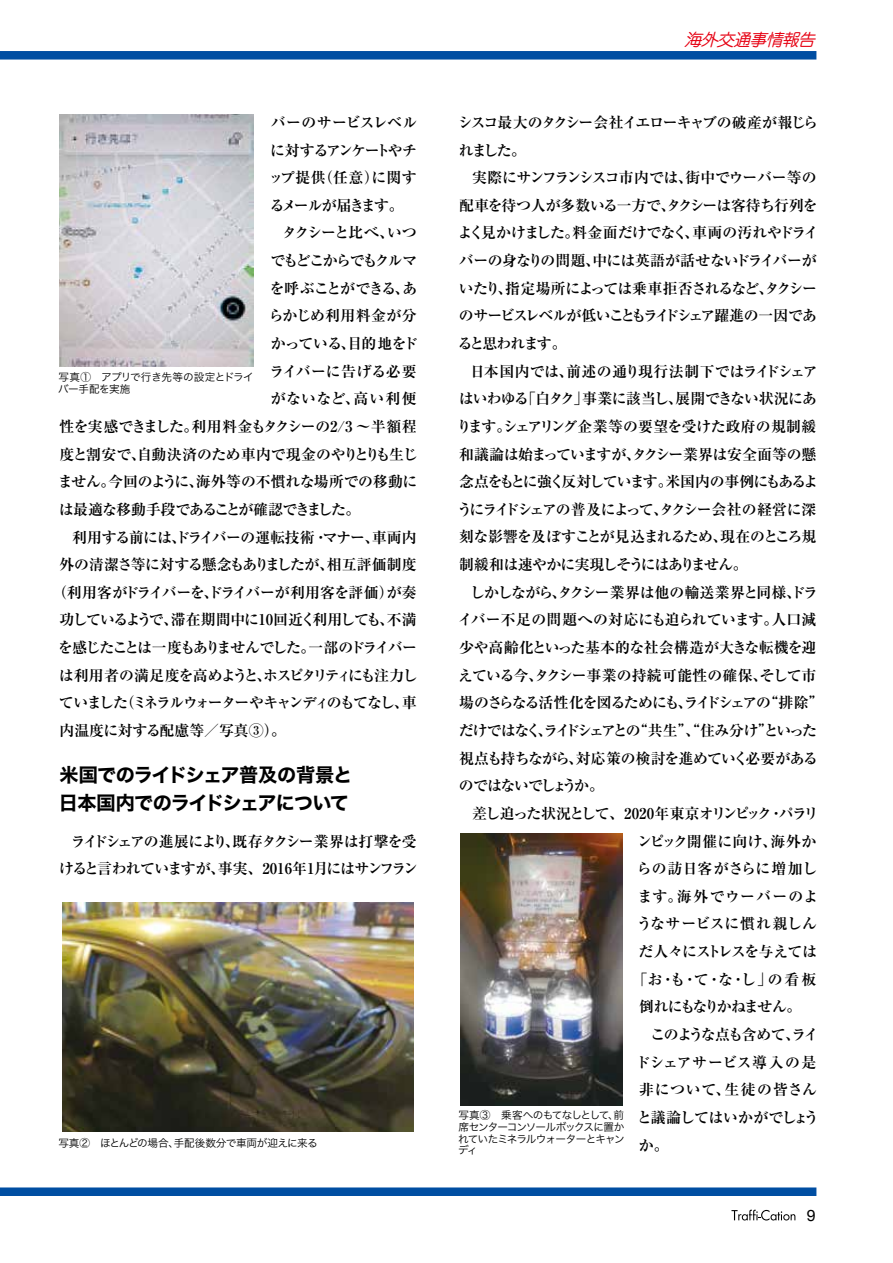
<style>
.page{position:relative;width:893px;height:1263px;background:#fff}
.page>*{position:absolute;margin:0;border:0;box-sizing:border-box;transform-origin:0 0}
.t1{font:19.2px/27.6px "Hira Kaku Std W7";letter-spacing:-.045em;color:#000}
.t2{font:italic 16.95px "Jun 201 Pro";color:#e60012}
.t3{font:15.9px "Helvetica Neue";color:#000}
.t4{font:700 14.85px/27.6px "Ryumin Pro";letter-spacing:-.045em;color:#000}
.t5{font:700 14.85px/27.6px "Ryumin Pro";letter-spacing:-.07em;color:#000;text-align:right}
.t6{font:700 14.85px "Ryumin Pro";letter-spacing:-.105em;color:#000}
.t7{font:700 14.85px "Ryumin Pro";letter-spacing:-.02em;color:#000}
.t8{font:700 14.85px "Ryumin Pro";letter-spacing:.025em;color:#000}
.t9{font:700 14.85px/27.6px "Ryumin Pro";letter-spacing:-.085em;color:#000}
.t10{font:700 14.85px "Ryumin Pro";letter-spacing:-.065em;color:#000}
.t11{font:700 14.85px "Ryumin Pro";letter-spacing:-.095em;color:#000}
.t12{font:700 14.85px "Ryumin Pro";letter-spacing:-.015em;color:#000}
.t13{font:700 14.85px "Ryumin Pro";letter-spacing:-.115em;color:#000}
.t14{font:700 14.85px "Ryumin Pro";color:#000}
.t15{font:700 14.85px "Ryumin Pro";letter-spacing:.01em;color:#000}
.t16{font:700 14.85px "Ryumin Pro";letter-spacing:-.01em;color:#000}
.t17{font:700 14.85px "Ryumin Pro";letter-spacing:.08em;color:#000}
.t18{font:700 14.85px "Ryumin Pro";letter-spacing:.015em;color:#000}
.t19{font:700 14.85px "Ryumin Pro";letter-spacing:.05em;color:#000}
.t20{font:700 14.85px "Ryumin Pro";letter-spacing:-.11em;color:#000}
.t21{font:700 14.85px "Ryumin Pro";letter-spacing:-.12em;color:#000}
.t22{font:700 14.85px "Ryumin Pro";letter-spacing:-.005em;color:#000}
.t23{font:700 14.85px "Ryumin Pro";letter-spacing:.035em;color:#000}
.t24{font:10.65px/11.7px "Hira Kaku Pro N W3";letter-spacing:-.065em;color:#000;text-align:justify}
.t25{font:10.65px "Hira Kaku Pro N W3";letter-spacing:-.04em;color:#000}
.t26{font:10.65px/11.7px "Hira Kaku Pro N W3";letter-spacing:-.025em;color:#000}
</style>
<div class="page">
<div style="left:0;top:51px;width:816px;height:9px;background:#004ea2"></div>
<div style="left:0;top:1187px;width:816px;height:9px;background:#004ea2"></div>
<svg style="left:731px;top:1210px;width:64px;height:10px"></svg>
<img style="left:60px;top:115px;width:194px;height:251px">
<img style="left:62px;top:902px;width:352px;height:230px">
<img style="left:460px;top:833px;width:162px;height:273px">
<p class="t8" style="left:271px;top:111px;width:148px">バーのサービスレベル</p>
<p class="t20" style="left:270px;top:138px;width:148px">に対するアンケートやチ</p>
<p class="t8" style="left:268px;top:166px;width:150px">ップ提供（任意）に関す</p>
<p class="t21" style="left:270px;top:193px;width:136px">るメールが届きます。</p>
<p class="t5" style="left:282px;top:218px;width:137px">タクシーと比べ、いつ</p>
<p class="t13" style="left:271px;top:249px;width:148px">でもどこからでもクルマ</p>
<p class="t4" style="left:270px;top:273px;width:149px">を呼ぶことができる、あ</p>
<p class="t8" style="left:269px;top:304px;width:149px">らかじめ利用料金が分</p>
<p class="t4" style="left:271px;top:329px;width:149px">かっている、目的地をド</p>
<p class="t22" style="left:269px;top:359px;width:149px">ライバーに告げる必要</p>
<p class="t23" style="left:271px;top:387px;width:147px">がないなど、高い利便</p>
<p class="t4" style="left:60px;top:412px;width:359px">性を実感できました。利用料金もタクシーの2/3 ～半額程</p>
<p class="t7" style="left:60px;top:442px;width:359px">度と割安で、自動決済のため車内で現金のやりとりも生じ</p>
<p class="t12" style="left:58px;top:470px;width:361px">ません。今回のように、海外等の不慣れな場所での移動に</p>
<p class="t4" style="left:59px;top:494px;width:303px">は最適な移動手段であることが確認できました。</p>
<p class="t4" style="left:72px;top:522px;width:346px">利用する前には、ドライバーの運転技術・マナー、車両内</p>
<p class="t4" style="left:60px;top:550px;width:359px">外の清潔さ等に対する懸念もありましたが、相互評価制度</p>
<p class="t7" style="left:52px;top:580px;width:366px">（利用客がドライバーを、ドライバーが利用客を評価）が奏</p>
<p class="t10" style="left:60px;top:608px;width:359px">功しているようで、滞在期間中に10回近く利用しても、不満</p>
<p class="t6" style="left:58px;top:636px;width:360px">を感じたことは一度もありませんでした。一部のドライバー</p>
<p class="t11" style="left:59px;top:663px;width:360px">は利用者の満足度を高めようと、ホスピタリティにも注力し</p>
<p class="t6" style="left:59px;top:691px;width:359px">ていました（ミネラルウォーターやキャンディのもてなし、車</p>
<p class="t14" style="left:60px;top:719px;width:228px">内温度に対する配慮等／写真③）。</p>
<p class="t1" style="left:59px;top:762px;width:295px">米国でのライドシェア普及の背景と日本国内でのライドシェアについて</p>
<p class="t5" style="left:59px;top:826px;width:361px">ライドシェアの進展により、既存タクシー業界は打撃を受けると言われていますが、事実、2016年1月にはサンフラン</p>
<p class="t26" style="left:58px;top:371px;width:197px">写真①　アプリで行き先等の設定とドライバー手配を実施</p>
<p class="t25" style="left:58px;top:1133px;width:271px">写真②　ほとんどの場合、手配後数分で車両が迎えに来る　</p>
<p class="t2" style="left:685px;top:26px;width:138px">海外交通事情報告</p>
<p class="t9" style="left:458px;top:108px;width:362px">シスコ最大のタクシー会社イエローキャブの破産が報じられました。</p>
<p class="t4" style="left:458px;top:163px;width:362px;text-indent:14px">実際にサンフランシスコ市内では、街中でウーバー等の配車を待つ人が多数いる一方で、タクシーは客待ち行列をよく見かけました。料金面だけでなく、車両の汚れやドライバーの身なりの問題、中には英語が話せないドライバーがいたり、指定場所によっては乗車拒否されるなど、タクシーのサービスレベルが低いこともライドシェア躍進の一因であると思われます。</p>
<p class="t4" style="left:457px;top:356px;width:363px;text-indent:13px">日本国内では、前述の通り現行法制下ではライドシェアはいわゆる「白タク」事業に該当し、展開できない状況にあります。シェアリング企業等の要望を受けた政府の規制緩和議論は始まっていますが、タクシー業界は安全面等の懸念点をもとに強く反対しています。米国内の事例にもあるようにライドシェアの普及によって、タクシー会社の経営に深刻な影響を及ぼすことが見込まれるため、現在のところ規制緩和は速やかに実現しそうにはありません。</p>
<p class="t4" style="left:458px;top:577px;width:368px;text-indent:12px">しかしながら、タクシー業界は他の輸送業界と同様、ドライバー不足の問題への対応にも迫られています。人口減少や高齢化といった基本的な社会構造が大きな転機を迎えている今、タクシー事業の持続可能性の確保、そして市場のさらなる活性化を図るためにも、ライドシェアの“排除”だけではなく、ライドシェアとの“共生”、“住み分け”といった視点も持ちながら、対応策の検討を進めていく必要があるのではないでしょうか。</p>
<p class="t5" style="left:472px;top:798px;width:348px">差し迫った状況として、2020年東京オリンピック・パラリ</p>
<p class="t15" style="left:637px;top:829px;width:181px">ンピック開催に向け、海外か</p>
<p class="t16" style="left:637px;top:857px;width:182px">らの訪日客がさらに増加し</p>
<p class="t17" style="left:637px;top:884px;width:182px">ます。海外でウーバーのよ</p>
<p class="t8" style="left:637px;top:912px;width:181px">うなサービスに慣れ親しん</p>
<p class="t4" style="left:638px;top:937px;width:180px">だ人々にストレスを与えては</p>
<p class="t4" style="left:633px;top:964px;width:185px">「お・も・て・な・し」の看板</p>
<p class="t13" style="left:639px;top:995px;width:164px">倒れにもなりかねません。</p>
<p class="t6" style="left:650px;top:1023px;width:170px">このような点も含めて、ライ</p>
<p class="t18" style="left:636px;top:1050px;width:182px">ドシェアサービス導入の是</p>
<p class="t19" style="left:639px;top:1078px;width:179px">非について、生徒の皆さん</p>
<p class="t4" style="left:637px;top:1102px;width:183px">と議論してはいかがでしょう</p>
<p class="t4" style="left:639px;top:1130px;width:31px">か。</p>
<p class="t24" style="left:458px;top:1109px;width:168px">写真③　乗客へのもてなしとして、前席センターコンソールボックスに置かれていたミネラルウォーターとキャンディ　</p>
<p class="t3" style="left:807px;top:1203px;width:10px">9</p>
</div>
